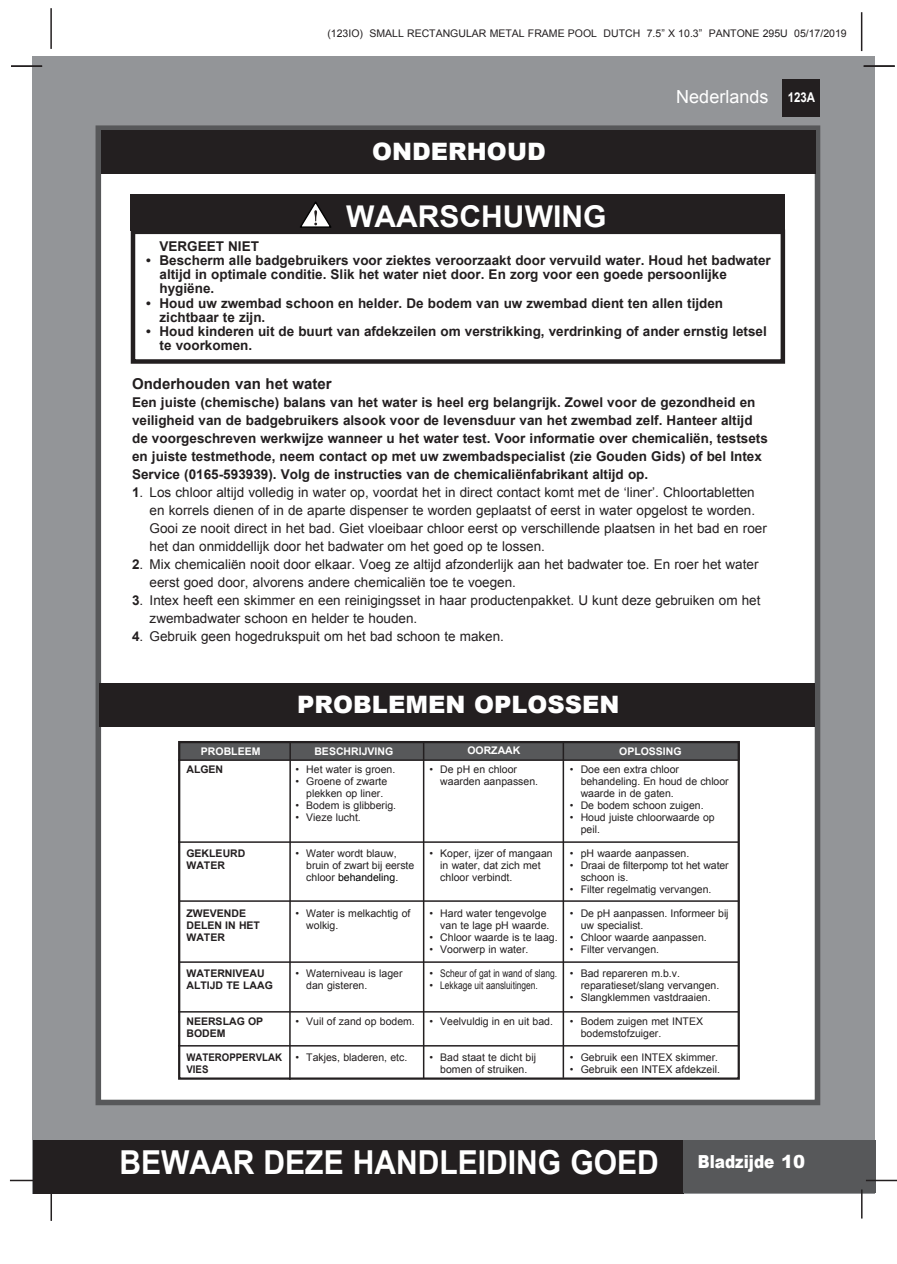
<style>
.page{position:relative;width:897px;height:1264px;background:#fff}
.page>*{position:absolute;margin:0;border:0;box-sizing:border-box;transform-origin:0 0}
.t1{font:700 33px "Arial";color:#fff;scale:.91 1}
.t2{font:700 30px "Arial";color:#fff}
.t3{font:900 24px "Arial";color:#fff}
.t4{font:900 18px "Arial";color:#fff;scale:.85 1}
.t5{font:18px "Arial";color:#fff}
.t6{font:700 15px "Arial";color:#231f20}
.t7{font:700 13.5px/18px "Arial";color:#231f20}
.t8{font:13.5px/18px "Arial";color:#231f20}
.t9{font:700 13.5px "Arial";color:#fff;scale:.85 1}
.t10{font:10.5px/12px "Arial";color:#231f20}
.t11{font:700 10.5px/12px "Arial";color:#231f20}
.t12{font:700 10.5px "Arial";color:#fff}
.t13{font:700 10.5px/12px "Arial";color:#231f20;scale:.92 1}
.s1{font-weight:700}
.s2{color:#000}
</style>
<div class="page">
<div style="left:33px;top:56px;width:842px;height:1137px;background:#939598"></div>
<div style="left:782px;top:79px;width:38px;height:38px;background:#231f20"></div>
<hr style="left:50px;top:8px;width:2px;height:41px;background:#231f20">
<hr style="left:860px;top:12px;width:2px;height:39px;background:#231f20">
<div style="left:33px;top:1140px;width:650px;height:53px;background:#231f20"></div>
<div style="left:683px;top:1140px;width:192px;height:53px;background:#57585a"></div>
<hr style="left:865px;top:1179px;width:31px;height:2px;background:#231f20">
<hr style="left:860px;top:1189px;width:2px;height:29px;background:#231f20">
<hr style="left:50px;top:1190px;width:2px;height:31px;background:#231f20">
<hr style="left:10px;top:1179px;width:31px;height:2px;background:#231f20">
<div style="left:98px;top:128px;width:719px;height:974px;background:#fff"></div>
<div style="left:95px;top:125px;width:725px;height:980px;border:6px solid #57585a"></div>
<div style="left:101px;top:130px;width:714px;height:44px;background:#231f20"></div>
<hr style="left:863px;top:65px;width:31px;height:2px;background:#231f20">
<hr style="left:11px;top:65px;width:31px;height:2px;background:#231f20">
<div style="left:99px;top:683px;width:716px;height:44px;background:#231f20"></div>
<div style="left:179px;top:741px;width:560px;height:19px;background:#57585a"></div>
<div style="left:178px;top:741px;width:561px;height:338px;border:2px solid #231f20"></div>
<hr style="left:178px;top:1045px;width:561px;height:1px;background:#231f20">
<hr style="left:179px;top:961px;width:560px;height:2px;background:#231f20">
<hr style="left:178px;top:759px;width:561px;height:2px;background:#231f20">
<hr style="left:179px;top:900px;width:560px;height:2px;background:#231f20">
<hr style="left:178px;top:841px;width:560px;height:2px;background:#231f20">
<hr style="left:423px;top:741px;width:1px;height:338px;background:#231f20">
<hr style="left:562px;top:742px;width:2px;height:336px;background:#231f20">
<hr style="left:178px;top:1011px;width:561px;height:1px;background:#231f20">
<hr style="left:289px;top:741px;width:2px;height:339px;background:#231f20">
<div style="left:131px;top:194px;width:654px;height:37px;background:#231f20"></div>
<div style="left:131px;top:230px;width:654px;height:134px;border:4px solid #231f20"></div>
<svg style="left:300px;top:201px;width:31px;height:27px"></svg>
<p class="t10" style="left:327px;top:28px;width:521px">(123IO) SMALL RECTANGULAR METAL FRAME POOL DUTCH 7.5” X 10.3” PANTONE 295U 05/17/2019</p>
<h3 class="t3" style="left:372px;top:142px;width:175px">ONDERHOUD</h3>
<h3 class="t5" style="left:676px;top:90px;width:94px">Nederlands</h3>
<p class="t9" style="left:787px;top:92px;width:34px">123A</p>
<h2 class="t2" style="left:346px;top:205px;width:261px">WAARSCHUWING</h2>
<p class="t7" style="left:159px;top:238px;width:101px">VERGEET NIET</p>
<p class="t7" style="left:159px;top:253px;width:612px;line-height:14.2px;text-indent:-14px">• Bescherm alle badgebruikers voor ziektes veroorzaakt door vervuild water. Houd het badwater altijd in optimale conditie. Slik het water niet door. En zorg voor een goede persoonlijke hygiëne.</p>
<p class="t7" style="left:159px;top:296px;width:565px;line-height:14.2px;text-indent:-14px">• Houd uw zwembad schoon en helder. De bodem van uw zwembad dient ten allen tijden zichtbaar te zijn.</p>
<p class="t7" style="left:159px;top:325px;width:608px;line-height:14.2px;text-indent:-14px">• Houd kinderen uit de buurt van afdekzeilen om verstrikking, verdrinking of ander ernstig letsel te voorkomen.</p>
<h3 class="t6" style="left:132px;top:378px;width:201px">Onderhouden van het water</h3>
<p class="t7" style="left:132px;top:394px;width:637px">Een juiste (chemische) balans van het water is heel erg belangrijk. Zowel voor de gezondheid en veiligheid van de badgebruikers alsook voor de levensduur van het zwembad zelf. Hanteer altijd de voorgeschreven werkwijze wanneer u het water test. Voor informatie over chemicaliën, testsets en juiste testmethode, neem contact op met uw zwembadspecialist (zie Gouden Gids) of bel Intex Service (0165-593939). Volg de instructies van de chemicaliënfabrikant altijd op.</p>
<p class="t8" style="left:150px;top:483px;width:618px;text-indent:-18px"><span class="s1">1</span>. Los chloor altijd volledig in water op, voordat het in direct contact komt met de ‘liner’. Chloortabletten en korrels dienen of in de aparte dispenser te worden geplaatst of eerst in water opgelost te worden.<br>Gooi ze nooit direct in het bad. Giet vloeibaar chloor eerst op verschillende plaatsen in het bad en roer het dan onmiddellijk door het badwater om het goed op te lossen.</p>
<p class="t8" style="left:150px;top:555px;width:610px;text-indent:-18px"><span class="s1">2</span>. Mix chemicaliën nooit door elkaar. Voeg ze altijd afzonderlijk aan het badwater toe. En roer het water eerst goed door, alvorens andere chemicaliën toe te voegen.</p>
<p class="t8" style="left:150px;top:591px;width:612px;text-indent:-18px"><span class="s1">3</span>. Intex heeft een skimmer en een reinigingsset in haar productenpakket. U kunt deze gebruiken om het zwembadwater schoon en helder te houden.</p>
<p class="t8" style="left:132px;top:627px;width:373px"><span class="s1">4</span>. Gebruik geen hogedrukspuit om het bad schoon te maken.</p>
<h3 class="t3" style="left:297px;top:696px;width:324px">PROBLEMEN OPLOSSEN</h3>
<p class="t12" style="left:201px;top:747px;width:61px">PROBLEEM</p>
<p class="t12" style="left:314px;top:747px;width:80px">BESCHRIJVING</p>
<p class="t12" style="left:467px;top:747px;width:55px">OORZAAK</p>
<p class="t12" style="left:619px;top:747px;width:64px">OPLOSSING</p>
<p class="t10" style="left:295px;top:763px;width:101px">• Het water is groen.</p>
<p class="t10" style="left:306px;top:775px;width:83px;text-indent:-11px">• Groene of zwarte plekken op liner.</p>
<p class="t10" style="left:295px;top:799px;width:102px">• Bodem is glibberig.</p>
<p class="t10" style="left:295px;top:811px;width:67px">• Vieze lucht.</p>
<p class="t10" style="left:306px;top:847px;width:109px;text-indent:-11px">• Water wordt blauw, bruin of zwart bij eerste chloor <span class="s2">behandeling.</span></p>
<p class="t10" style="left:306px;top:907px;width:106px;text-indent:-11px">• Water is melkachtig of wolkig.</p>
<p class="t10" style="left:306px;top:967px;width:98px;text-indent:-11px">• Waterniveau is lager dan gisteren.</p>
<p class="t10" style="left:295px;top:1015px;width:121px">• Vuil of zand op bodem.</p>
<p class="t10" style="left:295px;top:1051px;width:113px">• Takjes, bladeren, etc.</p>
<p class="t11" style="left:186px;top:764px;width:38px">ALGEN</p>
<p class="t10" style="left:580px;top:763px;width:149px;text-indent:-11px">• Doe een extra chloor behandeling. En houd de chloor waarde in de gaten.</p>
<p class="t10" style="left:570px;top:799px;width:135px">• De bodem schoon zuigen.</p>
<p class="t10" style="left:580px;top:811px;width:135px;text-indent:-11px">• Houd juiste chloorwaarde op peil.</p>
<p class="t10" style="left:570px;top:847px;width:121px">• pH waarde aanpassen.</p>
<p class="t10" style="left:580px;top:859px;width:150px;text-indent:-11px">• Draai de filterpomp tot het water schoon is.</p>
<p class="t10" style="left:570px;top:883px;width:143px">• Filter regelmatig vervangen.</p>
<p class="t10" style="left:580px;top:907px;width:149px;text-indent:-11px">• De pH aanpassen. Informeer bij uw specialist.</p>
<p class="t10" style="left:570px;top:931px;width:138px">• Chloor waarde aanpassen.</p>
<p class="t10" style="left:570px;top:943px;width:91px">• Filter vervangen.</p>
<p class="t10" style="left:580px;top:967px;width:140px;text-indent:-11px">• Bad repareren m.b.v. reparatieset/slang vervangen.</p>
<p class="t10" style="left:570px;top:991px;width:142px">• Slangklemmen vastdraaien.</p>
<p class="t10" style="left:580px;top:1015px;width:124px;text-indent:-11px">• Bodem zuigen met INTEX bodemstofzuiger.</p>
<p class="t10" style="left:570px;top:1051px;width:150px">• Gebruik een INTEX skimmer.</p>
<p class="t10" style="left:570px;top:1063px;width:151px">• Gebruik een INTEX afdekzeil.</p>
<p class="t10" style="left:440px;top:764px;width:99px;text-indent:-11px">• De pH en chloor waarden aanpassen.</p>
<p class="t11" style="left:186px;top:848px;width:60px">GEKLEURD<br>WATER</p>
<p class="t10" style="left:440px;top:848px;width:114px;text-indent:-11px">• Koper, ijzer of mangaan in water, dat zich met chloor verbindt.</p>
<p class="t10" style="left:429px;top:908px;width:121px;text-align:right">• Hard water tengevolge van te lage pH waarde.</p>
<p class="t10" style="left:429px;top:932px;width:130px">• Chloor waarde is te laag.</p>
<p class="t10" style="left:429px;top:944px;width:100px">• Voorwerp in water.</p>
<p class="t10" style="left:429px;top:968px;width:129px">• Scheur of gat in wand of slang.</p>
<p class="t10" style="left:429px;top:980px;width:110px">• Lekkage uit aansluitingen.</p>
<p class="t10" style="left:429px;top:1016px;width:125px">• Veelvuldig in en uit bad.</p>
<p class="t10" style="left:429px;top:1052px;width:108px;text-align:center">• Bad staat te dicht bij bomen of struiken.</p>
<p class="t11" style="left:186px;top:908px;width:75px">ZWEVENDE<br>DELEN IN HET<br>WATER</p>
<p class="t11" style="left:186px;top:968px;width:88px">WATERNIVEAU<br>ALTIJD TE LAAG</p>
<p class="t11" style="left:186px;top:1016px;width:78px">NEERSLAG OP<br>BODEM</p>
<p class="t13" style="left:186px;top:1052px;width:105px">WATEROPPERVLAK<br>VIES</p>
<h1 class="t1" style="left:119px;top:1149px;width:594px">BEWAAR DEZE HANDLEIDING GOED</h1>
<h3 class="t4" style="left:697px;top:1154px;width:128px">Bladzijde 10</h3>
</div>
